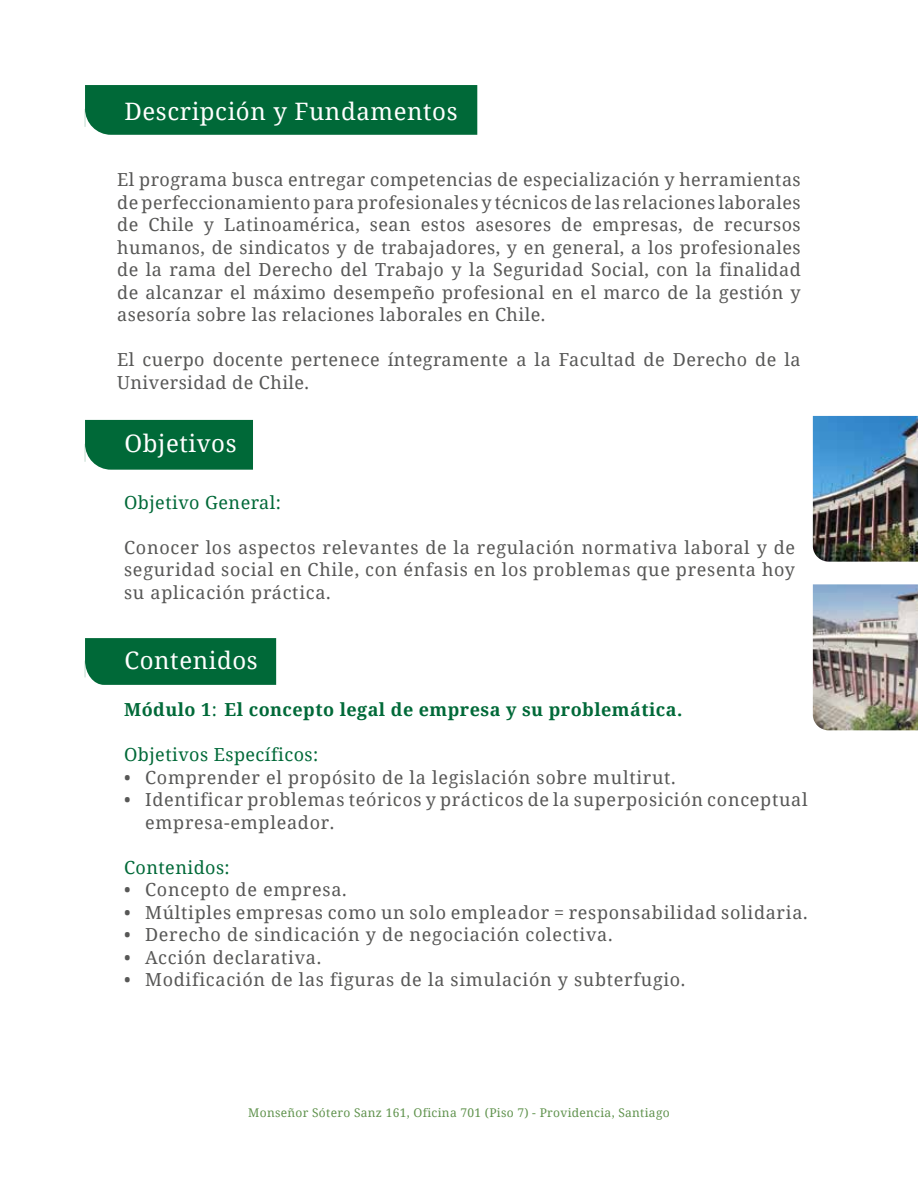
<style>
.page{position:relative;width:918px;height:1188px;background:#fff}
.page>*{position:absolute;margin:0;border:0;box-sizing:border-box;transform-origin:0 0}
.t1{font:24px "Noto Serif";letter-spacing:.025em;color:#fff}
.t2{font:18px/22.5px "Noto Serif";letter-spacing:.04em;color:#575756;text-align:justify}
.t3{font:18px "Noto Serif";letter-spacing:.025em;color:#006938}
.t4{font:700 18px "Noto Serif";letter-spacing:.025em;color:#006938}
.t5{font:12px "Noto Serif";letter-spacing:.025em;color:#1c6401}
.s1{font-weight:400}
</style>
<div class="page">
<img style="left:813px;top:416px;width:105px;height:146px">
<img style="left:813px;top:584px;width:105px;height:146px">
<div style="left:85px;top:85px;width:392px;height:50px;background:#006938"></div>
<div style="left:85px;top:420px;width:168px;height:50px;background:#006938"></div>
<div style="left:85px;top:638px;width:191px;height:47px;background:#006938"></div>
<h1 class="t1" style="left:124px;top:94px;width:335px">Descripción y Fundamentos</h1>
<p class="t2" style="left:117px;top:168px;width:685px">El programa busca entregar competencias de especialización y herramientas de perfeccionamiento para profesionales y técnicos de las relaciones laborales de Chile y Latinoamérica, sean estos asesores de empresas, de recursos humanos, de sindicatos y de trabajadores, y en general, a los profesionales de la rama del Derecho del Trabajo y la Seguridad Social, con la finalidad de alcanzar el máximo desempeño profesional en el marco de la gestión y asesoría sobre las relaciones laborales en Chile.</p>
<p class="t2" style="left:117px;top:348px;width:685px">El cuerpo docente pertenece íntegramente a la Facultad de Derecho de la<br>Universidad de Chile.</p>
<h1 class="t1" style="left:124px;top:426px;width:114px">Objetivos</h1>
<p class="t3" style="left:124px;top:490px;width:158px">Objetivo General:</p>
<p class="t2" style="left:124px;top:535px;width:672px">Conocer los aspectos relevantes de la regulación normativa laboral y de seguridad social en Chile, con énfasis en los problemas que presenta hoy su aplicación práctica.</p>
<h1 class="t1" style="left:124px;top:644px;width:135px">Contenidos</h1>
<p class="t4" style="left:124px;top:697px;width:560px">Módulo 1<span class="s1">:</span> El concepto legal de empresa y su problemática.</p>
<p class="t3" style="left:124px;top:742px;width:196px">Objetivos Específicos:</p>
<p class="t2" style="left:124px;top:765px;width:553px">• Comprender el propósito de la legislación sobre multirut.</p>
<p class="t2" style="left:145px;top:788px;width:664px;text-indent:-21px">• Identificar problemas teóricos y prácticos de la superposición conceptual empresa-empleador.</p>
<p class="t3" style="left:124px;top:855px;width:107px">Contenidos:</p>
<p class="t2" style="left:124px;top:878px;width:224px">• Concepto de empresa.</p>
<p class="t2" style="left:124px;top:900px;width:685px">• Múltiples empresas como un solo empleador = responsabilidad solidaria.</p>
<p class="t2" style="left:124px;top:923px;width:490px">• Derecho de sindicación y de negociación colectiva.</p>
<p class="t2" style="left:124px;top:945px;width:199px">• Acción declarativa.</p>
<p class="t2" style="left:124px;top:968px;width:563px">• Modificación de las figuras de la simulación y subterfugio.</p>
<p class="t5" style="left:248px;top:1105px;width:423px">Monseñor Sótero Sanz 161, Oficina 701 (Piso 7) - Providencia, Santiago</p>
</div>
